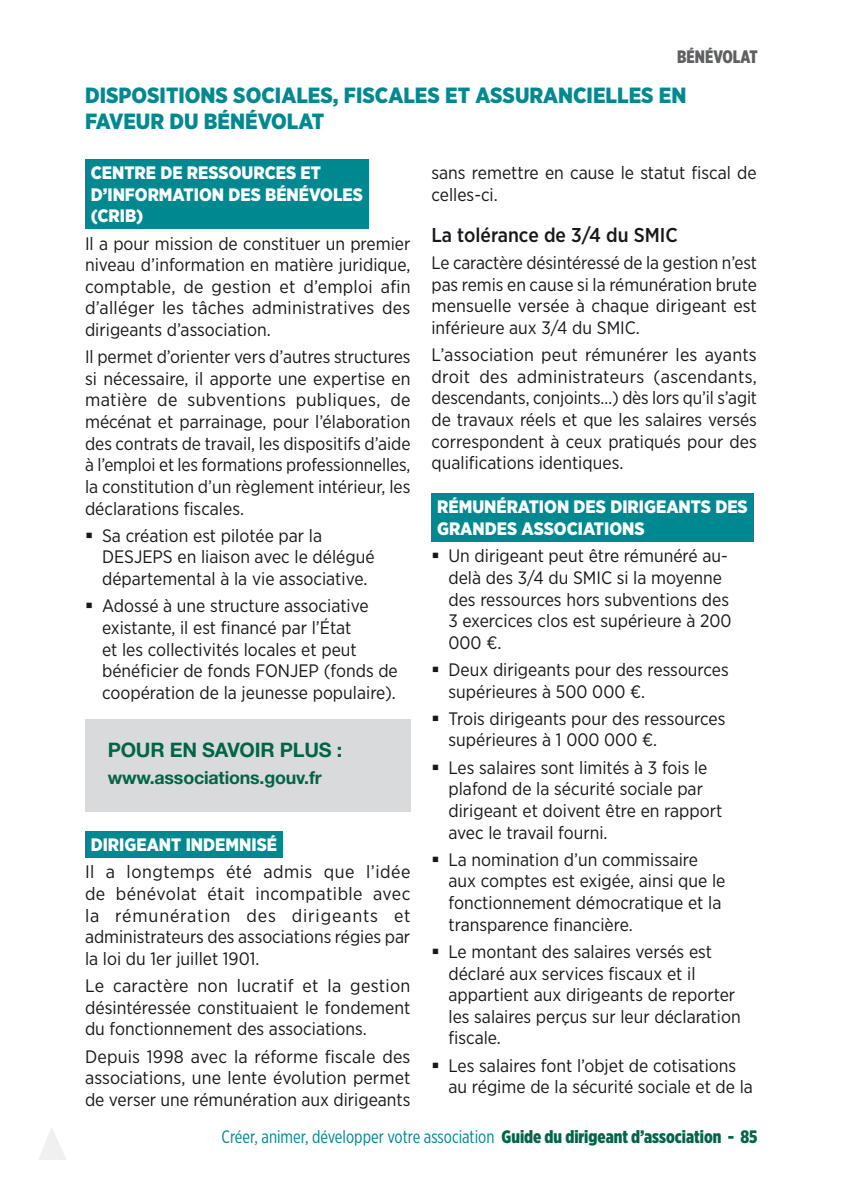
<style>
.page{position:relative;width:842px;height:1191px;background:#fff}
.page>*{position:absolute;margin:0;border:0;box-sizing:border-box;transform-origin:0 0}
.Sous-titre{font:900 22px/26.4px "Gotham Narrow";color:#008890}
.Sous_sous_titre_comm{font:500 20px "Gotham Narrow";color:#1a171c}
.Titre_vert_fond_gris{font:700 20px "Helvetica Neue LT Std";letter-spacing:-.01em;color:#006449}
.Texte_courant{font:18px/21.6px "Gotham Narrow";color:#1a171c}
.Titre_fond_bleu{font:900 18px/21.6px "Gotham Narrow";color:#fff}
.t1{font:18px "Gotham X Narrow";color:#008890}
.Texte_vert_fond_gris{font:700 18px "Helvetica Neue LT Std";letter-spacing:-.01em;color:#006449}
.t2{font:900 18px "Gotham X Narrow";color:#5f6062}
.s1{font-weight:900;color:#006449}
</style>
<div class="page">
<div style="left:85px;top:159px;width:284px;height:70px;background:#008890"></div>
<div style="left:85px;top:720px;width:325px;height:65px;background:#d9dadb"></div>
<div style="left:85px;top:748px;width:325px;height:64px;background:#d9dadb"></div>
<div style="left:85px;top:831px;width:198px;height:26px;background:#008890"></div>
<div style="left:431px;top:493px;width:322px;height:48px;background:#008890"></div>
<svg style="left:39px;top:1127px;width:27px;height:33px"></svg>
<p class="t2" style="left:677px;top:45px;width:82px">BÉNÉVOLAT</p>
<p class="Sous-titre" style="left:85px;top:81px;width:603px">DISPOSITIONS SOCIALES, FISCALES ET ASSURANCIELLES EN<br>FAVEUR DU BÉNÉVOLAT</p>
<p class="Titre_fond_bleu" style="left:91px;top:162px;width:274px">CENTRE DE RESSOURCES ET<br>D’INFORMATION DES BÉNÉVOLES (CRIB)</p>
<p class="Texte_courant" style="left:85px;top:232px;width:327px;text-align:justify">Il a pour mission de constituer un premier niveau d’information en matière juridique, comptable, de gestion et d’emploi afin d’alléger les tâches administratives des dirigeants d’association.</p>
<p class="Texte_courant" style="left:85px;top:346px;width:327px;text-align:justify">Il permet d’orienter vers d’autres structures si nécessaire, il apporte une expertise en matière de subventions publiques, de mécénat et parrainage, pour l’élaboration des contrats de travail, les dispositifs d’aide à l’emploi et les formations professionnelles, la constitution d’un règlement intérieur, les déclarations fiscales.</p>
<p class="Texte_courant" style="left:102px;top:524px;width:274px">Sa création est pilotée par la<br>DESJEPS en liaison avec le délégué départemental à la vie associative.</p>
<p class="Texte_courant" style="left:102px;top:595px;width:297px">Adossé à une structure associative existante, il est financé par l’État<br>et les collectivités locales et peut bénéficier de fonds FONJEP (fonds de coopération de la jeunesse populaire).</p>
<p class="Texte_courant" style="left:431px;top:161px;width:327px">sans remettre en cause le statut fiscal de celles-ci.</p>
<p class="Sous_sous_titre_comm" style="left:431px;top:222px;width:248px">La tolérance de 3/4 du SMIC</p>
<p class="Texte_courant" style="left:431px;top:251px;width:327px;text-align:justify">Le caractère désintéressé de la gestion n’est pas remis en cause si la rémunération brute mensuelle versée à chaque dirigeant est inférieure aux 3/4 du SMIC.</p>
<p class="Texte_courant" style="left:431px;top:343px;width:327px;text-align:justify">L’association peut rémunérer les ayants droit des administrateurs (ascendants, descendants, conjoints…) dès lors qu’il s’agit de travaux réels et que les salaires versés correspondent à ceux pratiqués pour des qualifications identiques.</p>
<p class="Titre_fond_bleu" style="left:437px;top:496px;width:312px">RÉMUNÉRATION DES DIRIGEANTS DES<br>GRANDES ASSOCIATIONS</p>
<p class="Texte_courant" style="left:448px;top:545px;width:285px">Un dirigeant peut être rémunéré au&shy;delà des 3/4 du SMIC si la moyenne des ressources hors subventions des<br>3 exercices clos est supérieure à 200<br>000 €.</p>
<p class="Texte_courant" style="left:448px;top:658px;width:282px">Deux dirigeants pour des ressources supérieures à 500 000 €.</p>
<p class="Texte_courant" style="left:448px;top:707px;width:278px">Trois dirigeants pour des ressources supérieures à 1 000 000 €.</p>
<p class="Texte_courant" style="left:448px;top:756px;width:275px">Les salaires sont limités à 3 fois le plafond de la sécurité sociale par dirigeant et doivent être en rapport avec le travail fourni.</p>
<p class="Texte_courant" style="left:448px;top:848px;width:278px">La nomination d’un commissaire aux comptes est exigée, ainsi que le fonctionnement démocratique et la transparence financière.</p>
<p class="Texte_courant" style="left:448px;top:940px;width:294px">Le montant des salaires versés est déclaré aux services fiscaux et il appartient aux dirigeants de reporter les salaires perçus sur leur déclaration fiscale.</p>
<p class="Texte_courant" style="left:448px;top:1054px;width:306px">Les salaires font l’objet de cotisations au régime de la sécurité sociale et de la</p>
<p class="Titre_vert_fond_gris" style="left:108px;top:737px;width:236px">POUR EN SAVOIR PLUS :</p>
<p class="Texte_vert_fond_gris" style="left:108px;top:766px;width:216px">www.associations.gouv.fr</p>
<p class="Titre_fond_bleu" style="left:91px;top:833px;width:188px">DIRIGEANT INDEMNISÉ</p>
<p class="Texte_courant" style="left:85px;top:860px;width:327px;text-align:justify">Il a longtemps été admis que l’idée de bénévolat était incompatible avec la rémunération des dirigeants et administrateurs des associations régies par la loi du 1er juillet 1901.</p>
<p class="Texte_courant" style="left:85px;top:974px;width:327px;text-align:justify">Le caractère non lucratif et la gestion désintéressée constituaient le fondement du fonctionnement des associations.</p>
<p class="Texte_courant" style="left:85px;top:1045px;width:327px;text-align:justify">Depuis 1998 avec la réforme fiscale des associations, une lente évolution permet de verser une rémunération aux dirigeants</p>
<p class="t1" style="left:222px;top:1125px;width:537px">Créer, animer, développer votre association <span class="s1">Guide du dirigeant d’association - 85</span></p>
</div>
